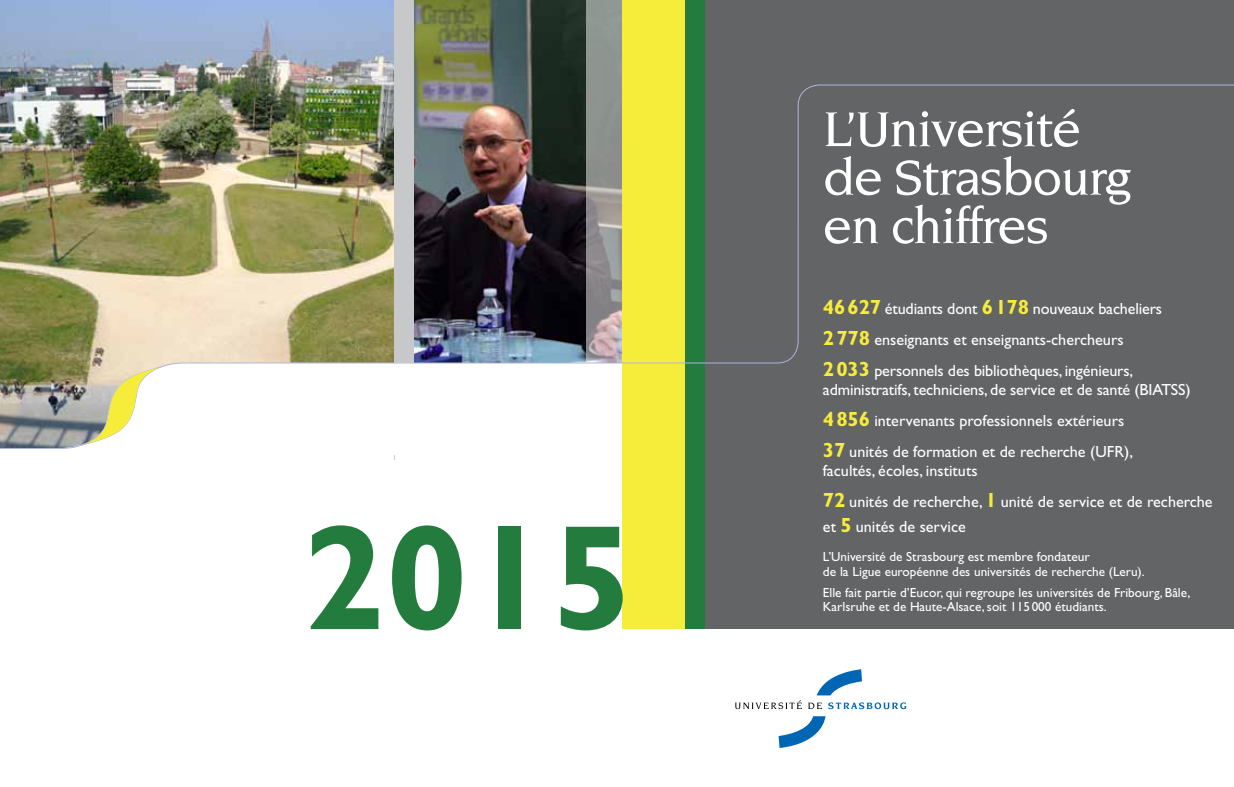
<style>
.page{position:relative;width:1234px;height:787px;background:#fff}
.page>*{position:absolute;margin:0;border:0;box-sizing:border-box;transform-origin:0 0}
.t1{font:700 150px "Gill Sans";color:#237c3e}
.t2{font:500 52.8px/48.4px "Novarese";letter-spacing:-.025em;color:#fff}
.t3{font:16.2px/30.9px "Gill Sans";color:#fff}
.t4{font:13.2px/14.7px "Gill Sans";color:#fff}
.s1{font-weight:700;font-size:20.55px;color:#f6ec3a}
</style>
<div class="page">
<img style="left:0;top:0;width:394px;height:219px">
<img style="left:414px;top:0;width:172px;height:84px">
<div style="left:622px;top:0;width:611px;height:629px;background:#636466"></div>
<div style="left:685px;top:0;width:19px;height:629px;background:#237c3e"></div>
<div style="left:586px;top:0;width:36px;height:84px;background:#8e9691"></div>
<div style="left:622px;top:0;width:63px;height:629px;background:#f6ec3a"></div>
<svg style="left:395px;top:84px;width:838px;height:280px"></svg>
<svg style="left:778px;top:716px;width:47px;height:32px"></svg>
<svg style="left:735px;top:669px;width:171px;height:40px"></svg>
<svg style="left:0;top:219px;width:395px;height:230px"></svg>
<div style="left:394px;top:0;width:20px;height:362px;background:#c7c8ca"></div>
<div style="left:389px;top:364px;width:12px;height:90px;background:#fff"></div>
<h1 class="t1" style="left:302px;top:489px;width:333px">2015</h1>
<h2 class="t2" style="left:822px;top:104px;width:310px">L’Université de Strasbourg en chiffres</h2>
<p class="t3" style="left:822px;top:293px;width:340px"><span class="s1">46627</span> étudiants dont <span class="s1">6178</span> nouveaux bacheliers<br><span class="s1">2778</span> enseignants et enseignants-chercheurs<br><span class="s1">2033</span> personnels des bibliothèques, ingénieurs,</p>
<p class="t3" style="left:822px;top:374px;width:369px">administratifs, techniciens, de service et de santé (BIATSS)<br><span class="s1">4856</span> intervenants professionnels extérieurs<br><span class="s1">37</span> unités de formation et de recherche (UFR),</p>
<p class="t3" style="left:822px;top:455px;width:391px">facultés, écoles, instituts<br><span class="s1">72</span> unités de recherche, <span class="s1">1</span> unité de service et de recherche</p>
<p class="t3" style="left:822px;top:511px;width:144px">et <span class="s1">5</span> unités de service</p>
<p class="t4" style="left:822px;top:549px;width:323px">L’Université de Strasbourg est membre fondateur<br>de la Ligue européenne des universités de recherche (Leru).</p>
<p class="t4" style="left:822px;top:585px;width:369px">Elle fait partie d’Eucor, qui regroupe les universités de Fribourg, Bâle,<br>Karlsruhe et de Haute-Alsace, soit 115000 étudiants.</p>
</div>
